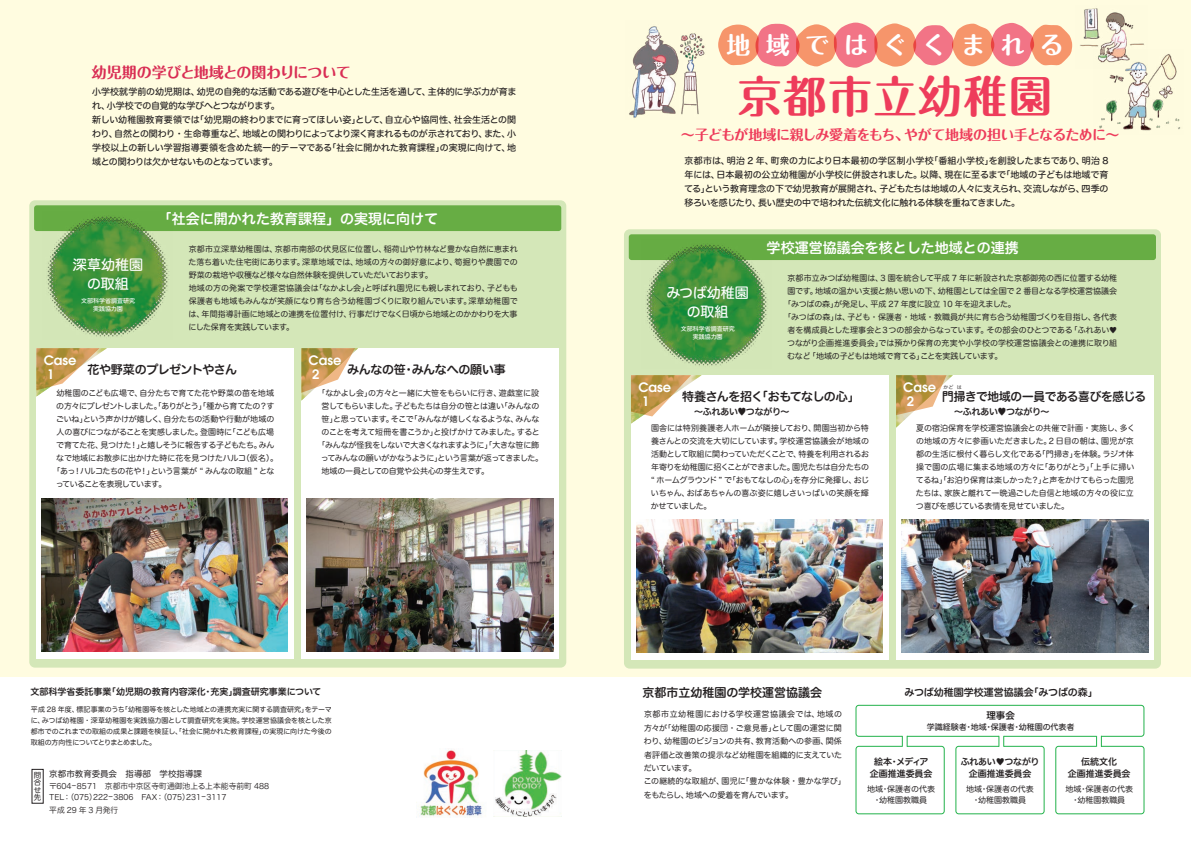
<style>
.page{position:relative;width:1191px;height:842px;background:#fff}
.page>*{position:absolute;margin:0;border:0;box-sizing:border-box;transform-origin:0 0}
.t1{font:700 44px "Maru Fo Pro";letter-spacing:.025em;color:#ee3c5b}
.t2{font:700 24px "Maru Fo Pro";letter-spacing:.63em;color:#fff}
.t3{font:700 15px "Maru Fo Pro";letter-spacing:-.035em;color:#d92d54}
.t4{font:14px "Hira Maru Std N W6";color:#fff}
.t5{font:700 14px "Maru Fo Pro";letter-spacing:-.045em;color:#ee3c5b}
.t6{font:14px/19px "Hira Maru Std N W5";color:#fff;text-align:center}
.t7{font:600 13px/14px "Avant Garde";color:#fff}
.t8{font:12px "Hira Maru Std N W6";letter-spacing:-.025em;color:#231f20}
.t9{font:12px "Hira Maru Std N W6";color:#231f20}
.t10{font:12px "Hira Maru Std N W6";letter-spacing:-.05em;color:#231f20}
.t11{font:10px "Hira Maru Std N W6";color:#231f20}
.t12{font:9.5px "Hira Maru Std N W6";color:#231f20}
.t13{font:9px/14px "Hira Maru Std N W5";letter-spacing:-.02em;color:#231f20;text-align:justify}
.t14{font:9px/12px "Hira Maru Std N W6";color:#231f20;text-align:center}
.t15{font:9px "Hira Maru Std N W6";letter-spacing:-.03em;color:#231f20}
.t16{font:9px/12px "Hira Maru Std N W6";letter-spacing:-.02em;color:#231f20;text-align:center}
.t17{font:8.5px "Hira Maru Std N W4";color:#231f20}
.t18{font:8px/13px "Hira Maru Std N W4";letter-spacing:-.02em;color:#231f20}
.t19{font:8px/13.5px "Hira Maru Std N W4";letter-spacing:.005em;color:#231f20}
.t20{font:8px "Hira Maru Std N W4";letter-spacing:-.055em;color:#231f20}
.t21{font:8px/11px "Hira Maru Std N W4";color:#231f20;text-align:center}
.t22{font:8px "Hira Maru Std N W4";letter-spacing:-.05em;color:#231f20}
.t23{font:8px "Hira Maru Std N W4";letter-spacing:-.045em;color:#231f20}
.t24{font:8px "Hira Maru Std N W5";color:#231f20}
.t25{font:8px "Hira Maru Std N W4";letter-spacing:-.07em;color:#231f20}
.t26{font:7.8px/11px "Hira Maru Std N W3";color:#231f20}
.t27{font:7.5px/7.4px "Hira Maru Std N W4";color:#231f20;text-align:justify}
.t28{font:7px/11px "Hira Maru Std N W4";letter-spacing:-.02em;color:#231f20;text-align:justify}
.t29{font:6px/8px "Hira Maru Std N W5";color:#fff;text-align:center}
.t30{font:5px "Hira Maru Std N W3";color:#231f20}
.s1{font-family:"Koz Go Pr 6 N"}
</style>
<div class="page">
<div style="left:0;top:0;width:1191px;height:676px;background:#fffce0"></div>
<div style="left:624px;top:229px;width:537px;height:440px;background:#d4e7b8;border-radius:6px"></div>
<div style="left:631px;top:375px;width:257px;height:284px;background:#fff"></div>
<div style="left:896px;top:375px;width:257px;height:284px;background:#fff"></div>
<svg style="left:631px;top:375px;width:70px;height:49px"></svg>
<div style="left:29px;top:200px;width:537px;height:468px;background:#d4e7b8;border-radius:6px"></div>
<div style="left:36px;top:348px;width:258px;height:310px;background:#fff"></div>
<div style="left:301px;top:348px;width:258px;height:310px;background:#fff"></div>
<svg style="left:896px;top:375px;width:57px;height:53px"></svg>
<svg style="left:36px;top:348px;width:71px;height:49px"></svg>
<svg style="left:301px;top:348px;width:57px;height:53px"></svg>
<img style="left:636px;top:520px;width:246px;height:133px">
<img style="left:901px;top:520px;width:247px;height:133px">
<img style="left:41px;top:499px;width:247px;height:153px">
<img style="left:307px;top:499px;width:246px;height:153px">
<img style="left:629px;top:26px;width:76px;height:92px">
<img style="left:1099px;top:54px;width:82px;height:77px">
<img style="left:1080px;top:8px;width:67px;height:60px">
<div style="left:629px;top:234px;width:527px;height:26px;background:#67ad44;border-radius:3px"></div>
<img style="left:419px;top:750px;width:63px;height:67px">
<img style="left:493px;top:750px;width:69px;height:67px">
<div style="left:855px;top:705px;width:289px;height:32px;border:1px solid #23b24b;border-radius:3px"></div>
<div style="left:855px;top:746px;width:89px;height:68px;border:1px solid #23b24b;border-radius:3px"></div>
<div style="left:955px;top:746px;width:89px;height:68px;border:1px solid #23b24b;border-radius:3px"></div>
<div style="left:1055px;top:746px;width:89px;height:68px;border:1px solid #23b24b;border-radius:3px"></div>
<div style="left:34px;top:205px;width:527px;height:26px;background:#67ad44;border-radius:3px"></div>
<div style="left:902px;top:735px;width:5px;height:13px;background:#fff"></div>
<svg style="left:902px;top:736px;width:5px;height:11px"></svg>
<hr style="left:999px;top:735px;width:4px;height:13px;background:#fff">
<svg style="left:998px;top:736px;width:6px;height:11px"></svg>
<div style="left:1096px;top:735px;width:5px;height:13px;background:#fff"></div>
<svg style="left:1096px;top:736px;width:5px;height:11px"></svg>
<svg style="left:718px;top:23px;width:354px;height:45px"></svg>
<img style="left:646px;top:243px;width:122px;height:123px">
<img style="left:47px;top:215px;width:122px;height:122px">
<h3 class="t3" style="left:92px;top:60px;width:260px">幼児期の学びと地域との関わりについて</h3>
<p class="t13" style="left:92px;top:85px;width:426px;text-align:left">小学校就学前の幼児期は、幼児の自発的な活動である遊びを中心とした生活を通して、主体的に学ぶ力が育まれ、小学校での自覚的な学びへとつながります。<br>新しい幼稚園教育要領では「幼児期の終わりまでに育ってほしい姿」として、自立心や協同性、社会生活との関わり、自然との関わり・生命尊重など、地域との関わりによってより深く育まれるものが示されており、また、小学校以上の新しい学習指導要領を含めた統一的テーマである「社会に開かれた教育課程」の実現に向けて、地域との関わりは欠かせないものとなっています。</p>
<h3 class="t6" style="left:73px;top:255px;width:71px">深草幼稚園の取組</h3>
<p class="t29" style="left:81px;top:297px;width:55px">文部科学省調査研究実践協力園</p>
<h3 class="t4" style="left:158px;top:208px;width:281px">「社会に開かれた教育課程」の実現に向けて</h3>
<p class="t18" style="left:188px;top:243px;width:331px">京都市立深草幼稚園は、京都市南部の伏見区に位置し、稲荷山や竹林など豊かな自然に恵まれた落ち着いた住宅街にあります。深草地域では、地域の方々の御好意により、筍掘りや農園での野菜の栽培や収穫など様々な自然体験を提供していただいております。<br>地域の方の発案で学校運営協議会は「なかよし会」と呼ばれ園児にも親しまれており、子どもも保護者も地域もみんなが笑顔になり育ち合う幼稚園づくりに取り組んでいます。深草幼稚園では、年間指導計画に地域との連携を位置付け、行事だけでなく日頃から地域とのかかわりを大事にした保育を実践しています。</p>
<h3 class="t7" style="left:44px;top:353px;width:34px">Case<br>1</h3>
<h3 class="t7" style="left:308px;top:353px;width:34px">Case<br>2</h3>
<h3 class="t10" style="left:87px;top:360px;width:151px">花や野菜のプレゼントやさん</h3>
<h3 class="t8" style="left:347px;top:360px;width:160px">みんなの笹・みんなへの願い事</h3>
<p class="t18" style="left:56px;top:387px;width:219px">幼稚園のこども広場で、自分たちで育てた花や野菜の苗を地域</p>
<p class="t20" style="left:56px;top:400px;width:220px">の方々にプレゼントしました。「ありがとう」「種から育てたの？す</p>
<p class="t18" style="left:56px;top:413px;width:220px">ごいね」という声かけが嬉しく、自分たちの活動や行動が地域の</p>
<p class="t18" style="left:56px;top:426px;width:219px">人の喜びにつながることを実感しました。登園時に「こども広場</p>
<p class="t20" style="left:56px;top:439px;width:220px">で育てた花、見つけた！」と嬉しそうに報告する子どもたち。みん</p>
<p class="t18" style="left:56px;top:452px;width:223px">なで地域にお散歩に出かけた時に花を見つけたハルコ（仮名）。</p>
<p class="t22" style="left:52px;top:465px;width:223px">「あっ！ハルコたちの花や！」という言葉が “ みんなの取組 ” とな</p>
<p class="t25" style="left:56px;top:478px;width:112px">っていることを表現しています。</p>
<p class="t18" style="left:317px;top:387px;width:223px">「なかよし会」の方々と一緒に大笹をもらいに行き、遊戯室に設</p>
<p class="t18" style="left:321px;top:400px;width:219px">営してもらいました。子どもたちは自分の笹とは違い「みんなの</p>
<p class="t18" style="left:321px;top:413px;width:219px">笹」と思っています。そこで「みんなが嬉しくなるような、みんな</p>
<p class="t18" style="left:321px;top:426px;width:220px">のことを考えて短冊を書こうか」と投げかけてみました。すると</p>
<p class="t18" style="left:317px;top:439px;width:223px">「みんなが怪我をしないで大きくなれますように」「大きな笹に飾</p>
<p class="t20" style="left:321px;top:452px;width:224px">ってみんなの願いがかなうように」という言葉が返ってきました。</p>
<p class="t18" style="left:321px;top:465px;width:169px">地域の一員としての自覚や公共心の芽生えです。</p>
<p class="t14" style="left:31px;top:686px;width:292px">文部科学省委託事業「幼児期の教育内容深化・充実」調査研究事業について</p>
<p class="t28" style="left:31px;top:704px;width:303px">平成 28 年度、標記事業のうち「幼稚園等を核とした地域との連携充実に関する調査研究」をテーマに、みつば幼稚園・深草幼稚園を実践協力園として調査研究を実施。学校運営協議会を核とした京都市でのこれまでの取組の成果と課題を検証し、「社会に開かれた教育課程」の実現に向けた今後の取組の方向性についてとりまとめました。</p>
<p class="t27" style="left:34px;top:771px;width:9px">問合せ先</p>
<p class="t17" style="left:49px;top:767px;width:154px">京都市教育委員会　指導部　学校指導課</p>
<p class="t26" style="left:49px;top:780px;width:222px">〒604-8571　京都市中京区寺町通御池上る上本能寺前町 488<br>TEL：（075）222-3806　FAX：（075）231-3117　</p>
<p class="t26" style="left:49px;top:804px;width:71px">平成 29 年 3 月発行</p>
<h2 class="t2" style="left:726px;top:26px;width:339px">地域ではぐくまれる</h2>
<h1 class="t1" style="left:738px;top:61px;width:316px">京都市立幼稚園</h1>
<h3 class="t5" style="left:681px;top:123px;width:440px">～子どもが地域に親しみ愛着をもち、やがて地域の担い手となるために～</h3>
<p class="t13" style="left:684px;top:154px;width:426px">京都市は、明治 2 年、町衆の力により日本最初の学区制小学校「番組小学校」を創設したまちであり、明治 8年には、日本最初の公立幼稚園が小学校に併設されました。以降、現在に至るまで「地域の子どもは地域で育てる」という教育理念の下で幼児教育が展開され、子どもたちは地域の人々に支えられ、交流しながら、四季の移ろいを感じたり、長い歴史の中で培われた伝統文化に触れる体験を重ねてきました。</p>
<h3 class="t6" style="left:666px;top:283px;width:84px">みつば幼稚園の取組</h3>
<p class="t29" style="left:680px;top:325px;width:55px">文部科学省調査研究実践協力園</p>
<h3 class="t4" style="left:766px;top:237px;width:253px">学校運営協議会を核とした地域との連携</h3>
<p class="t18" style="left:787px;top:272px;width:331px">京都市立みつば幼稚園は、3 園を統合して平成 7 年に新設された京都御苑の西に位置する幼稚</p>
<p class="t18" style="left:787px;top:285px;width:331px">園です。地域の温かい支援と熱い思いの下、幼稚園としては全国で 2 番目となる学校運営協議会</p>
<p class="t18" style="left:783px;top:298px;width:234px">「みつばの森」が発足し、平成 27 年度に設立 10 年を迎えました。</p>
<p class="t18" style="left:783px;top:311px;width:335px">「みつばの森」は、子ども・保護者・地域・教職員が共に育ち合う幼稚園づくりを目指し、各代表</p>
<p class="t18" style="left:787px;top:324px;width:331px">者を構成員とした理事会と３つの部会からなっています。その部会のひとつである「ふれあい<span class="s1">♥</span></p>
<p class="t21" style="left:787px;top:338px;width:331px">つながり企画推進委員会」では預かり保育の充実や小学校の学校運営協議会との連携に取り組</p>
<p class="t23" style="left:787px;top:350px;width:217px">むなど「地域の子どもは地域で育てる」ことを実践しています。</p>
<h3 class="t7" style="left:638px;top:380px;width:34px">Case<br>1</h3>
<h3 class="t8" style="left:682px;top:387px;width:179px">特養さんを招く「おもてなしの心」</h3>
<p class="t15" style="left:682px;top:405px;width:109px">　 ～ふれあい♥つながり～</p>
<h3 class="t7" style="left:903px;top:380px;width:34px">Case<br>2</h3>
<p class="t30" style="left:943px;top:383px;width:20px">かど は</p>
<h3 class="t8" style="left:942px;top:387px;width:205px">門掃きで地域の一員である喜びを感じる</h3>
<p class="t15" style="left:942px;top:405px;width:109px">　 ～ふれあい♥つながり～</p>
<p class="t18" style="left:651px;top:422px;width:220px;text-align:justify">園舎には特別養護老人ホームが隣接しており、開園当初から特養さんとの交流を大切にしています。学校運営協議会が地域の活動として取組に関わっていただくことで、特養を利用されるお年寄りを幼稚園に招くことができました。園児たちは自分たちの“ ホームグラウンド ” で「おもてなしの心」を存分に発揮し、おじいちゃん、おばあちゃんの喜ぶ姿に嬉しさいっぱいの笑顔を輝かせていました。</p>
<p class="t18" style="left:916px;top:422px;width:221px">夏の宿泊保育を学校運営協議会との共催で計画・実施し、多くの地域の方々に参画いただきました。2 日目の朝は、園児が京都の生活に根付く暮らし文化である「門掃き」を体験。ラジオ体操で園の広場に集まる地域の方々に「ありがとう」「上手に掃いてるね」「お泊り保育は楽しかった？」と声をかけてもらった園児たちは、家族と離れて一晩過ごした自信と地域の方々の役に立つ喜びを感じている表情を見せていました。</p>
<h3 class="t9" style="left:642px;top:683px;width:181px">京都市立幼稚園の学校運営協議会</h3>
<p class="t11" style="left:904px;top:684px;width:195px">みつば幼稚園学校運営協議会「みつばの森」</p>
<p class="t12" style="left:986px;top:708px;width:30px">理事会</p>
<p class="t24" style="left:926px;top:721px;width:149px">学識経験者・地域・保護者・幼稚園の代表者</p>
<p class="t14" style="left:869px;top:756px;width:64px">絵本・メディア企画推進委員会</p>
<p class="t21" style="left:867px;top:784px;width:69px">地域・保護者の代表・幼稚園教職員</p>
<p class="t19" style="left:643px;top:707px;width:204px">京都市立幼稚園における学校運営協議会では、地域の方々が「幼稚園の応援団・ご意見番」として園の運営に関わり、幼稚園のビジョンの共有、教育活動への参画、関係者評価と改善策の提示など幼稚園を組織的に支えていただいています。<br>この継続的な取組が、園児に「豊かな体験・豊かな学び」をもたらし、地域への愛着を育んでいます。</p>
<p class="t16" style="left:960px;top:756px;width:80px">ふれあい<span class="s1">♥</span>つながり企画推進委員会</p>
<p class="t21" style="left:966px;top:784px;width:69px">地域・保護者の代表・幼稚園教職員</p>
<p class="t14" style="left:1067px;top:756px;width:64px">伝統文化<br>企画推進委員会</p>
<p class="t21" style="left:1065px;top:784px;width:69px">地域・保護者の代表・幼稚園教職員</p>
</div>
